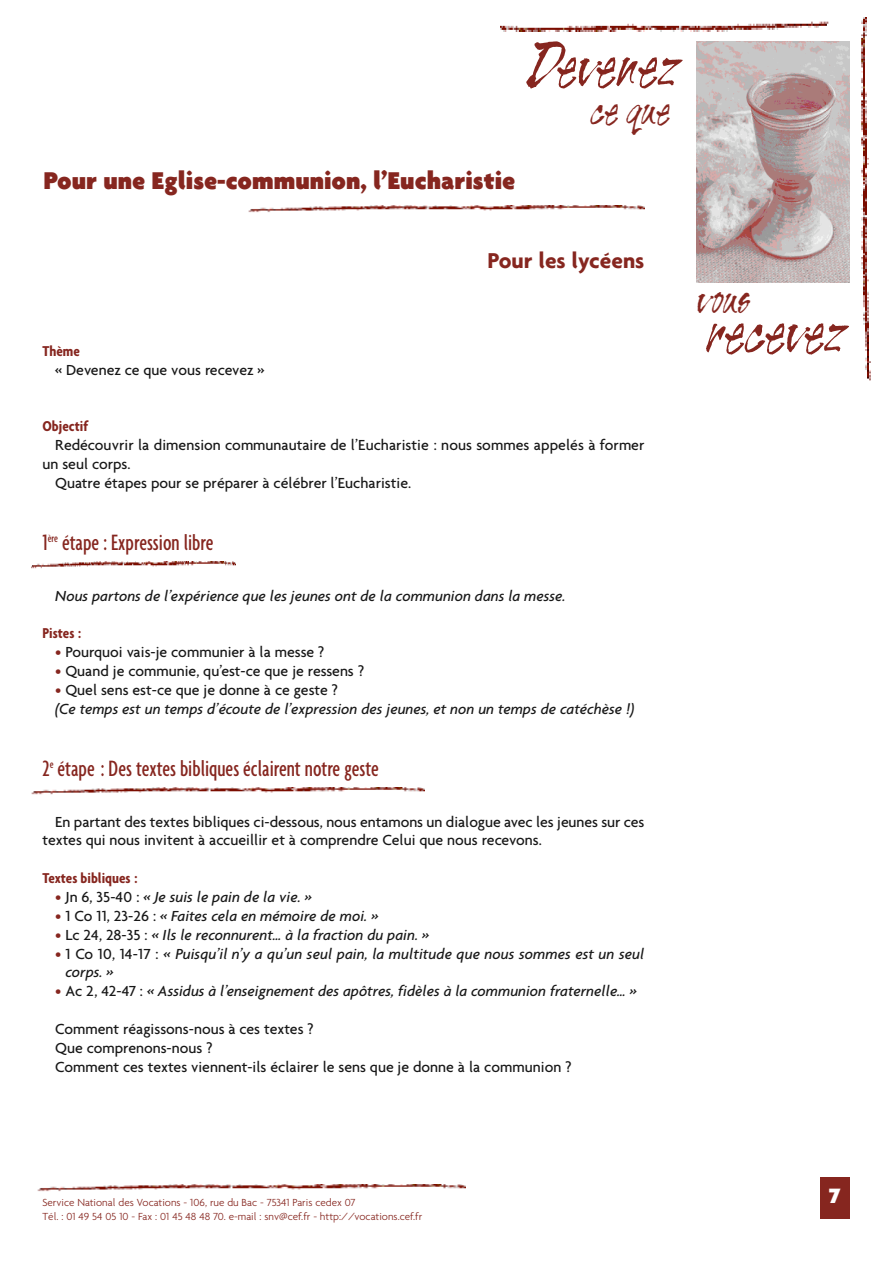
<style>
.page{position:relative;width:893px;height:1263px;background:#fff}
.page>*{position:absolute;margin:0;border:0;box-sizing:border-box;transform-origin:0 0}
.t1{font:67.5px "Tiger Rag Plain";color:#86261f}
.t2{font:46.5px "Tiger Rag Plain";color:#86261f}
.t3{font:900 26.25px "Agenda";color:#86261f}
.t4{font:500 extra-condensed 24px "Agenda";color:#86261f}
.t5{font:700 23.25px "Agenda";color:#86261f}
.t6{font:900 22.5px "Agenda";color:#fff}
.t7{font:500 15.75px/18.9px "Agenda";color:#181818}
.t8{font:italic 500 15.75px/18.9px "Agenda";color:#181818}
.t9{font:700 condensed 15.45px "Agenda";color:#86261f}
.t10{font:300 11.1px/13.4px "Agenda";color:#86261f}
.s1{color:#86261f}
.s2{font-style:normal;color:#86261f}
.s3{font-style:normal}
</style>
<div class="page">
<img style="left:501px;top:21px;width:328px;height:11px">
<img style="left:248px;top:205px;width:396px;height:8px">
<img style="left:31px;top:562px;width:205px;height:7px">
<img style="left:31px;top:788px;width:394px;height:7px">
<img style="left:861px;top:17px;width:10px;height:364px">
<img style="left:696px;top:41px;width:153px;height:242px">
<div style="left:819px;top:1177px;width:30px;height:42px;background:#86261f"></div>
<img style="left:37px;top:1184px;width:428px;height:8px">
<h1 class="t1" style="left:526px;top:39px;width:156px">Devenez</h1>
<h2 class="t2" style="left:591px;top:92px;width:81px">ce que</h2>
<h3 class="t3" style="left:43px;top:170px;width:473px">Pour une Eglise-communion, l’Eucharistie</h3>
<p class="t9" style="left:42px;top:345px;width:39px">Thème</p>
<p class="t7" style="left:55px;top:362px;width:211px">« Devenez ce que vous recevez »</p>
<h3 class="t5" style="left:487px;top:252px;width:159px">Pour les lycéens</h3>
<p class="t9" style="left:42px;top:420px;width:47px">Objectif</p>
<p class="t7" style="left:55px;top:437px;width:590px">Redécouvrir la dimension communautaire de l’Eucharistie : nous sommes appelés à former</p>
<p class="t7" style="left:42px;top:456px;width:90px">un seul corps.</p>
<p class="t7" style="left:55px;top:475px;width:357px">Quatre étapes pour se préparer à célébrer l’Eucharistie.</p>
<h3 class="t4" style="left:42px;top:533px;width:172px">1<sup>ère</sup> étape : Expression libre</h3>
<p class="t8" style="left:55px;top:588px;width:511px">Nous partons de l’expérience que les jeunes ont de la communion dans la messe.</p>
<p class="t9" style="left:42px;top:627px;width:40px">Pistes :</p>
<p class="t7" style="left:55px;top:644px;width:270px"><span class="s1">•</span> Pourquoi vais-je communier à la messe ?</p>
<p class="t7" style="left:55px;top:663px;width:310px"><span class="s1">•</span> Quand je communie, qu’est-ce que je ressens ?</p>
<p class="t8" style="left:55px;top:682px;width:580px"><span class="s2">•</span> <span class="s3">Quel sens est-ce que je donne à ce geste ?<br></span>(Ce temps est un temps d’écoute de l’expression des jeunes, et non un temps de catéchèse !)</p>
<h3 class="t4" style="left:42px;top:759px;width:338px">2<sup>e</sup> étape : Des textes bibliques éclairent notre geste</h3>
<p class="t7" style="left:42px;top:814px;width:603px;text-indent:13px">En partant des textes bibliques ci-dessous, nous entamons un dialogue avec les jeunes sur ces textes qui nous invitent à accueillir et à comprendre Celui que nous recevons.</p>
<p class="t9" style="left:42px;top:872px;width:97px">Textes bibliques :</p>
<p class="t8" style="left:55px;top:889px;width:258px"><span class="s2">•</span> <span class="s3">Jn 6, 35-40 :</span> « Je suis le pain de la vie. »</p>
<p class="t8" style="left:55px;top:908px;width:324px"><span class="s2">•</span> <span class="s3">1 Co 11, 23-26 :</span> « Faites cela en mémoire de moi. »</p>
<p class="t8" style="left:55px;top:927px;width:375px"><span class="s2">•</span> <span class="s3">Lc 24, 28-35 :</span> « Ils le reconnurent… à la fraction du pain. »</p>
<p class="t8" style="left:65px;top:946px;width:580px;text-indent:-10px"><span class="s2">•</span> <span class="s3">1 Co 10, 14-17 :</span> « Puisqu’il n’y a qu’un seul pain, la multitude que nous sommes est un seul corps. »</p>
<p class="t8" style="left:55px;top:983px;width:583px"><span class="s2">•</span> <span class="s3">Ac 2, 42-47 :</span> « Assidus à l’enseignement des apôtres, fidèles à la communion fraternelle… »</p>
<p class="t7" style="left:55px;top:1021px;width:517px">Comment réagissons-nous à ces textes ?<br>Que comprenons-nous ?<br>Comment ces textes viennent-ils éclairer le sens que je donne à la communion ?</p>
<h2 class="t2" style="left:697px;top:281px;width:55px">vous</h2>
<h1 class="t1" style="left:706px;top:306px;width:142px">recevez</h1>
<p class="t10" style="left:42px;top:1197px;width:381px">Service National des Vocations - 106, rue du Bac - 75341 Paris cedex 07<br>Tél. : 01 49 54 05 10 - Fax : 01 45 48 48 70. e-mail : snv@cef.fr - http://vocations.cef.fr</p>
<h3 class="t6" style="left:828px;top:1187px;width:13px">7</h3>
</div>
